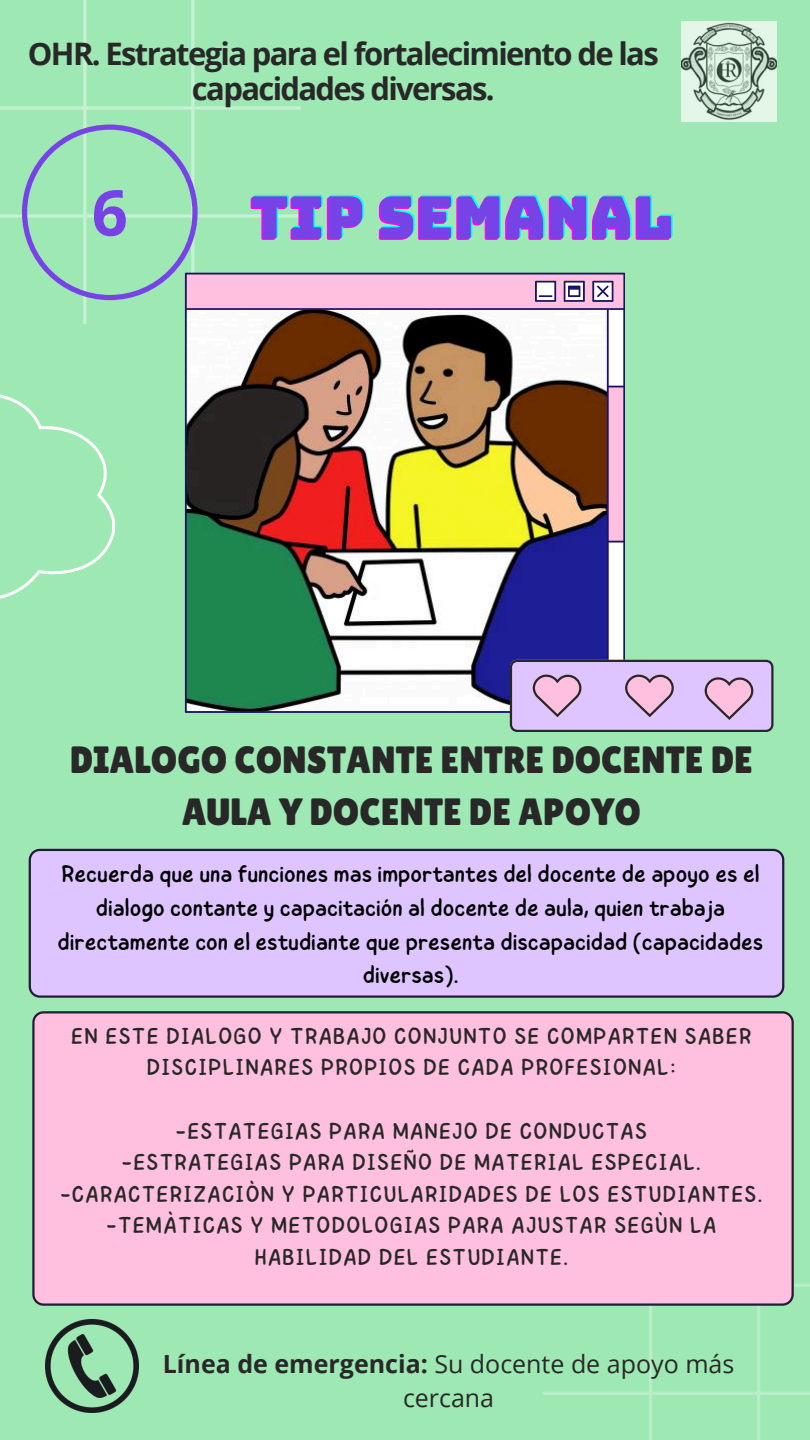
<style>
.page{position:relative;width:810px;height:1440px;background:#9ee8b3}
.page>*{position:absolute;margin:0;border:0;box-sizing:border-box;transform-origin:0 0}
.t1{font:58.6px "Bungee";color:#f0f}
.t2{font:38px/52.5px "Lilita One";color:#282828;text-align:center}
.t3{font:700 31px/35.2px "Open Sans";letter-spacing:-.055em;color:#282828;text-align:center}
.t4{font:25px/34.5px "Open Sans";color:#282828;text-align:center}
.t5{font:24.1px/33.8px "Childos Arabic";color:#000;text-align:center}
.t6{font:23px/31.6px "Childos Arabic";letter-spacing:.055em;color:#282828;text-align:center}
.s1{font-weight:700}
</style>
<div class="page">
<svg style="left:0;top:0;width:301px;height:125px"></svg>
<svg style="left:543px;top:1284px;width:267px;height:156px"></svg>
<div style="left:32px;top:1011px;width:762px;height:295px;background:#ffbfde"></div>
<div style="left:29px;top:849px;width:755px;height:149px;background:#dec5ff"></div>
<img style="left:682px;top:22px;width:94px;height:99px">
<img style="left:46px;top:1319px;width:93px;height:93px">
<svg style="left:0;top:125px;width:774px;height:607px"></svg>
<p class="t3" style="left:28px;top:35px;width:632px">OHR. Estrategia para el fortalecimiento de las capacidades diversas.</p>
<h1 class="t1" style="left:249px;top:190px;width:425px">TIP SEMANAL</h1>
<p class="t2" style="left:70px;top:733px;width:685px">DIALOGO CONSTANTE ENTRE DOCENTE DE<br>AULA Y DOCENTE DE APOYO</p>
<h4 class="t5" style="left:58px;top:857px;width:707px">Recuerda que una funciones mas importantes del docente de apoyo es el dialogo contante y capacitación al docente de aula, quien trabaja directamente con el estudiante que presenta discapacidad (capacidades diversas).</h4>
<h3 class="t6" style="left:71px;top:1020px;width:682px">EN ESTE DIALOGO Y TRABAJO CONJUNTO SE COMPARTEN SABER<br>DISCIPLINARES PROPIOS DE CADA PROFESIONAL:</h3>
<h1 class="t6" style="left:60px;top:1115px;width:703px">-ESTATEGIAS PARA MANEJO DE CONDUCTAS<br>-ESTRATEGIAS PARA DISEÑO DE MATERIAL ESPECIAL. -CARACTERIZACIÒN Y PARTICULARIDADES DE LOS ESTUDIANTES. -TEMÀTICAS Y METODOLOGIAS PARA AJUSTAR SEGÙN LA HABILIDAD DEL ESTUDIANTE.</h1>
<h2 class="t4" style="left:163px;top:1346px;width:573px"><span class="s1">Línea de emergencia:</span> Su docente de apoyo más cercana</h2>
</div>
